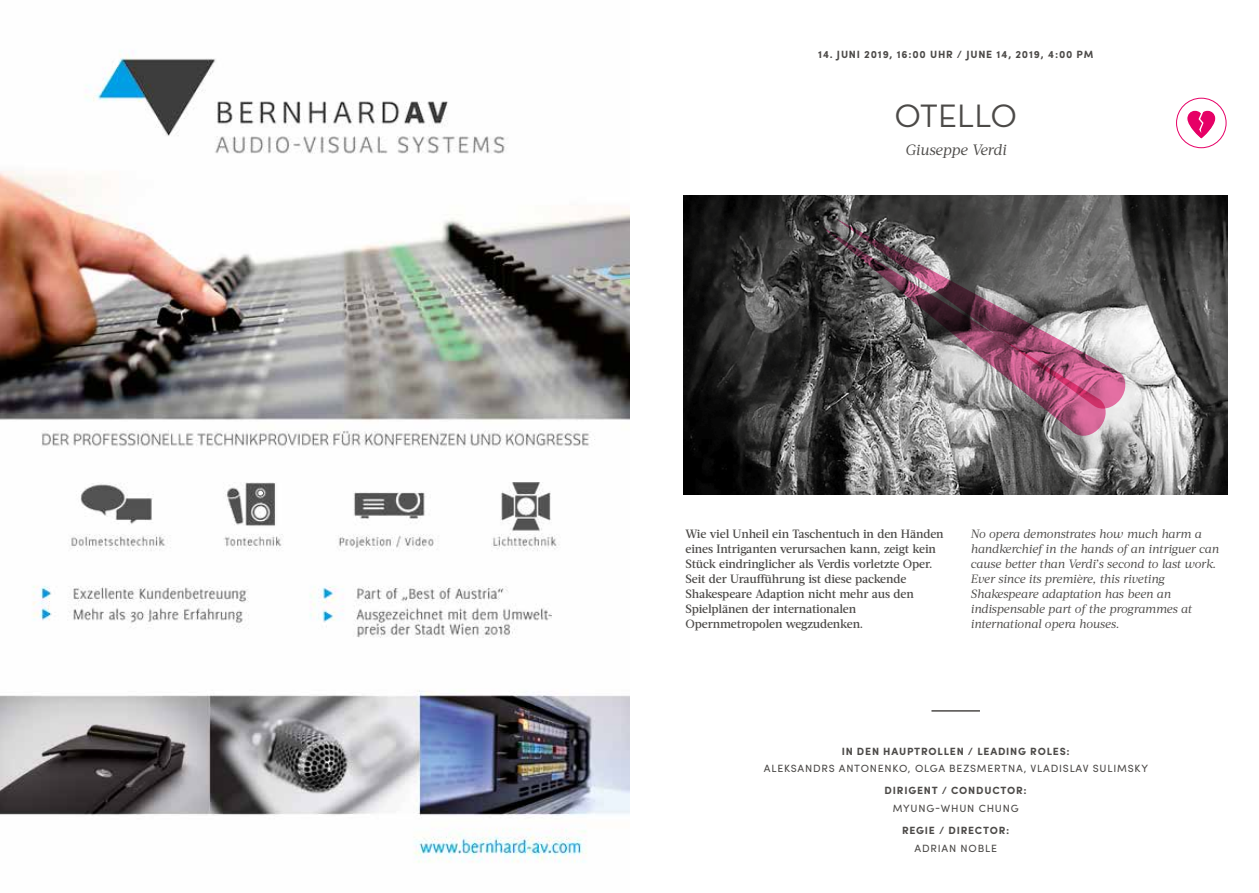
<style>
.page{position:relative;width:1259px;height:893px;background:#fff}
.page>*{position:absolute;margin:0;border:0;box-sizing:border-box;transform-origin:0 0}
.t1{font:33px "Neutra Text";color:#4c4a48}
.t2{font:italic 15px "Acta";letter-spacing:-.02em;color:#4c4a48}
.t3{font:500 12px/15px "Acta";letter-spacing:-.015em;color:#4c4a48}
.t4{font:italic 12px/15px "Acta";letter-spacing:-.015em;color:#4c4a48}
.t5{font:700 10.5px "Sofia Pro";letter-spacing:.075em;color:#4c4a48}
.t6{font:10.5px "Sofia Pro";letter-spacing:.075em;color:#4c4a48}
</style>
<div class="page">
<img style="left:0;top:50px;width:629px;height:813px">
<hr style="left:931px;top:710px;width:49px;height:2px;background:#4c4a48">
<img style="left:683px;top:195px;width:545px;height:299px">
<svg style="left:818px;top:224px;width:289px;height:215px;background:#766d70"></svg>
<svg style="left:834px;top:217px;width:293px;height:194px;background:#7c6a71"></svg>
<div style="left:1176px;top:98px;width:50px;height:50px;border:1px solid #e60066;border-radius:50%"></div>
<svg style="left:1187px;top:110px;width:29px;height:29px"></svg>
<p class="t5" style="left:818px;top:46px;width:277px">14. JUNI 2019, 16:00 UHR / JUNE 14, 2019, 4:00 PM</p>
<h1 class="t1" style="left:894px;top:96px;width:124px">OTELLO</h1>
<p class="t2" style="left:905px;top:141px;width:102px">Giuseppe Verdi</p>
<p class="t3" style="left:685px;top:526px;width:260px">Wie viel Unheil ein Taschentuch in den Händen eines Intriganten verursachen kann, zeigt kein Stück eindringlicher als Verdis vorletzte Oper.<br>Seit der Uraufführung ist diese packende Shakespeare Adaption nicht mehr aus den Spielplänen der internationalen Opernmetropolen wegzudenken.</p>
<p class="t4" style="left:970px;top:526px;width:250px">No opera demonstrates how much harm a handkerchief in the hands of an intriguer can cause better than Verdi’s second to last work.<br>Ever since its première, this riveting Shakespeare adaptation has been an indispensable part of the programmes at international opera houses.</p>
<p class="t5" style="left:841px;top:743px;width:230px">IN DEN HAUPTROLLEN / LEADING ROLES:</p>
<p class="t6" style="left:764px;top:761px;width:386px">ALEKSANDRS ANTONENKO, OLGA BEZSMERTNA, VLADISLAV SULIMSKY</p>
<p class="t5" style="left:884px;top:783px;width:144px">DIRIGENT / CONDUCTOR:</p>
<p class="t6" style="left:892px;top:801px;width:127px">MYUNG-WHUN CHUNG</p>
<p class="t5" style="left:902px;top:822px;width:109px">REGIE / DIRECTOR:</p>
<p class="t6" style="left:914px;top:840px;width:84px">ADRIAN NOBLE</p>
</div>
